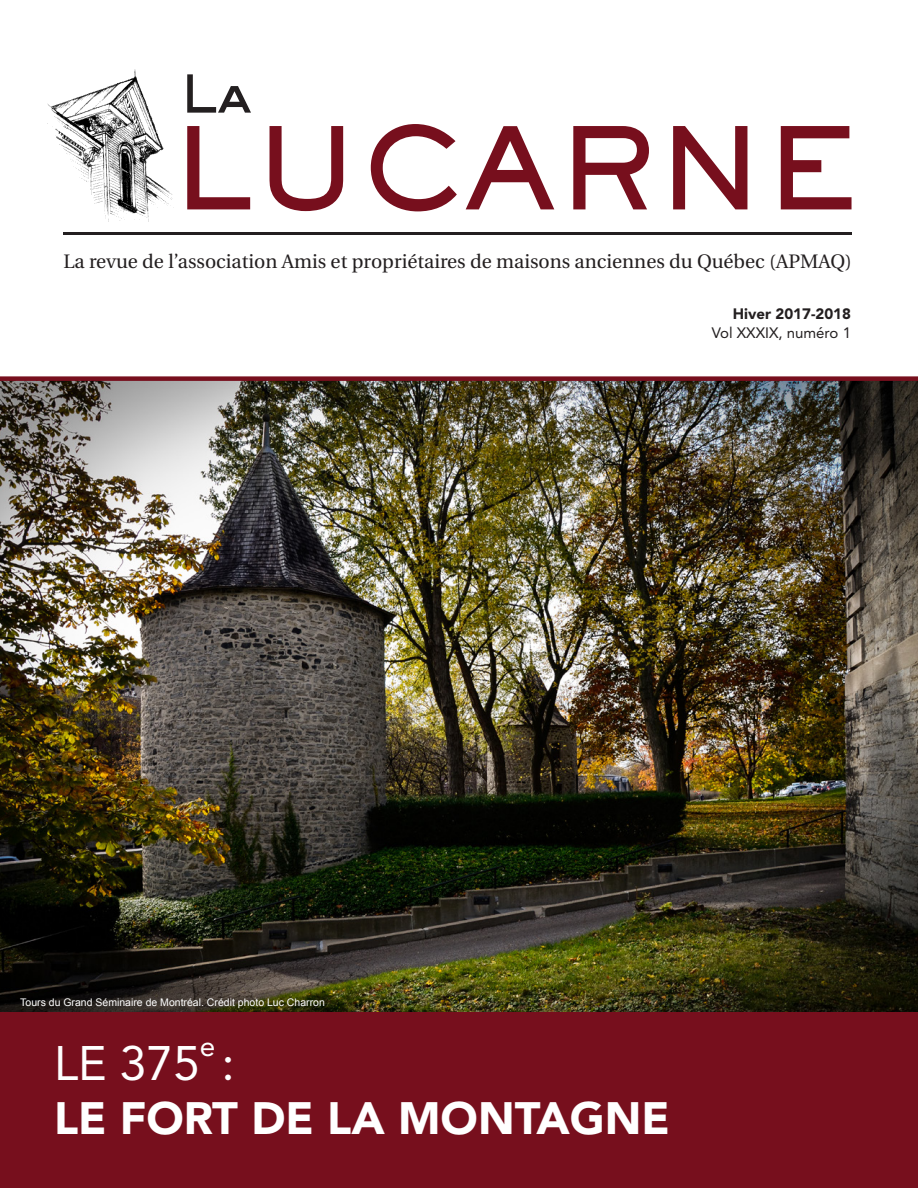
<style>
.page{position:relative;width:918px;height:1188px;background:#fff}
.page>*{position:absolute;margin:0;border:0;box-sizing:border-box;transform-origin:0 0}
.t1{font:48px "Avenir LT Std";color:#fff}
.t2{font:900 45px "Avenir LT Std";color:#fff}
.t3{font:28.05px "Avenir LT Std";color:#fff}
.t4{font:19.5px "Heuristica";color:#231f20}
.t5{font:15px "Avenir LT Std";color:#231f20}
.t6{font:900 15px "Avenir LT Std";color:#231f20}
.t7{font:10.5px "Arial";color:#fff}
</style>
<div class="page">
<img style="left:0;top:381px;width:918px;height:631px">
<div style="left:0;top:376px;width:918px;height:5px;background:#770f1d"></div>
<div style="left:0;top:1012px;width:918px;height:176px;background:#770f1d"></div>
<svg style="left:187px;top:74px;width:64px;height:39px"></svg>
<svg style="left:187px;top:126px;width:63px;height:83px"></svg>
<svg style="left:270px;top:126px;width:73px;height:85px"></svg>
<svg style="left:371px;top:124px;width:86px;height:87px"></svg>
<svg style="left:466px;top:126px;width:88px;height:83px"></svg>
<svg style="left:573px;top:126px;width:76px;height:83px"></svg>
<svg style="left:673px;top:126px;width:74px;height:83px"></svg>
<svg style="left:781px;top:126px;width:71px;height:83px"></svg>
<img style="left:47px;top:69px;width:127px;height:153px">
<hr style="left:63px;top:232px;width:789px;height:3px;background:#231f20">
<p class="t4" style="left:63px;top:246px;width:790px">La revue de l’association Amis et propriétaires de maisons anciennes du Québec (APMAQ)</p>
<p class="t6" style="left:733px;top:305px;width:120px">Hiver 2017-2018</p>
<p class="t5" style="left:712px;top:324px;width:141px">Vol XXXIX, numéro 1</p>
<p class="t7" style="left:20px;top:995px;width:306px">Tours du Grand Séminaire de Montréal. Crédit photo Luc Charron</p>
<p class="t3" style="left:200px;top:1030px;width:17px">e</p>
<p class="t1" style="left:54px;top:1035px;width:182px">LE 375 :</p>
<p class="t2" style="left:54px;top:1091px;width:617px">LE FORT DE LA MONTAGNE</p>
</div>
